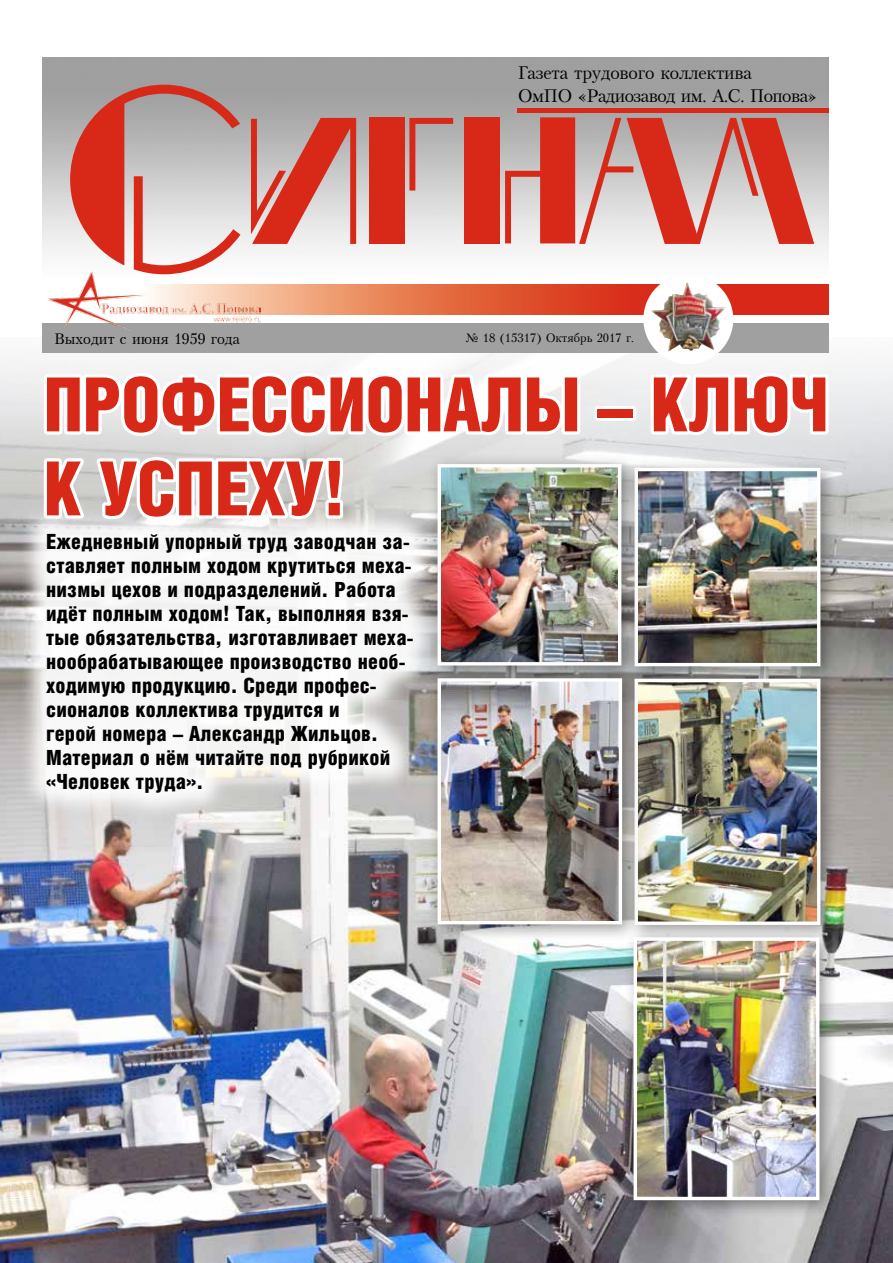
<style>
.page{position:relative;width:893px;height:1263px;background:#fff}
.page>*{position:absolute;margin:0;border:0;box-sizing:border-box;transform-origin:0 0}
.t1{font:900 75px/84px "Helios Cond";letter-spacing:.075em;color:#d82818;scale:.95 1}
.t2{font:900 21px/24px "Helios Cond";letter-spacing:.01em;color:#000}
.t3{font:18px/22.5px "Petersburg Cyrillic";letter-spacing:-.01em;color:#000}
.t4{font:15px "Petersburg Cyrillic";color:#000}
.t5{font:12px "Petersburg Cyrillic";color:#000}
</style>
<div class="page">
<img style="left:0;top:361px;width:893px;height:902px">
<svg style="left:260px;top:285px;width:569px;height:30px;background:#dd442b"></svg>
<div style="left:43px;top:323px;width:786px;height:30px;background:#a0a0a0"></div>
<div style="left:643px;top:274px;width:90px;height:90px;background:#fff;border-radius:50%"></div>
<img style="left:651px;top:283px;width:75px;height:68px">
<img style="left:43px;top:58px;width:786px;height:195px">
<svg style="left:70px;top:85px;width:170px;height:187px;background:#cf9a95"></svg>
<div style="left:369px;top:117px;width:35px;height:126px;background:#d82818"></div>
<div style="left:465px;top:117px;width:35px;height:126px;background:#d82818"></div>
<svg style="left:251px;top:118px;width:105px;height:126px;background:#d2817a"></svg>
<svg style="left:409px;top:118px;width:44px;height:73px;background:#c4a19d"></svg>
<svg style="left:505px;top:117px;width:309px;height:127px;background:#d18983"></svg>
<div style="left:518px;top:108px;width:311px;height:5px;background:#d82818"></div>
<img style="left:81px;top:272px;width:179px;height:20px">
<div style="left:18px;top:505px;width:423px;height:315px;background:#fff;opacity:.92"></div>
<div style="left:624px;top:458px;width:215px;height:226px;background:#000;opacity:.4"></div>
<img style="left:640px;top:472px;width:176px;height:190px">
<div style="left:635px;top:468px;width:185px;height:198px;border:3px solid #fff"></div>
<div style="left:427px;top:454px;width:213px;height:230px;background:#000;opacity:.4"></div>
<img style="left:442px;top:468px;width:175px;height:193px">
<div style="left:438px;top:464px;width:183px;height:201px;border:3px solid #fff"></div>
<div style="left:624px;top:669px;width:215px;height:274px;background:#000;opacity:.4"></div>
<img style="left:640px;top:683px;width:176px;height:238px">
<div style="left:635px;top:679px;width:185px;height:246px;border:3px solid #fff"></div>
<div style="left:427px;top:668px;width:213px;height:274px;background:#000;opacity:.4"></div>
<img style="left:442px;top:682px;width:176px;height:238px">
<div style="left:438px;top:678px;width:184px;height:246px;border:3px solid #fff"></div>
<div style="left:623px;top:927px;width:215px;height:291px;background:#000;opacity:.4"></div>
<img style="left:638px;top:941px;width:177px;height:255px">
<div style="left:634px;top:937px;width:185px;height:263px;border:3px solid #fff"></div>
<svg style="left:647px;top:370px;width:185px;height:69px"></svg>
<svg style="left:41px;top:292px;width:542px;height:231px"></svg>
<p class="t3" style="left:518px;top:62px;width:301px">Газета трудового коллектива<br>ОмПО «Радиозавод им. А.С. Попова»</p>
<p class="t4" style="left:54px;top:330px;width:187px">Выходит с июня 1959 года</p>
<p class="t5" style="left:466px;top:331px;width:169px">¹ 18 (15317) Октябрь 2017 г.</p>
<h1 class="t1" style="left:43px;top:361px;width:821px">профессионалы – ключ к успеху!</h1>
<p class="t2" style="left:46px;top:529px;width:369px">Ежедневный упорный труд заводчан за&shy;ставляет полным ходом крутиться меха&shy;низмы цехов и подразделений. Работа идёт полным ходом! Так, выполняя взя&shy;тые обязательства, изготавливает меха&shy;нообрабатывающее производство необ&shy;ходимую продукцию. Среди профес&shy;сионалов коллектива трудится и<br>герой номера – Александр Жильцов.<br>Материал о нём читайте под рубрикой «Человек труда».</p>
</div>
